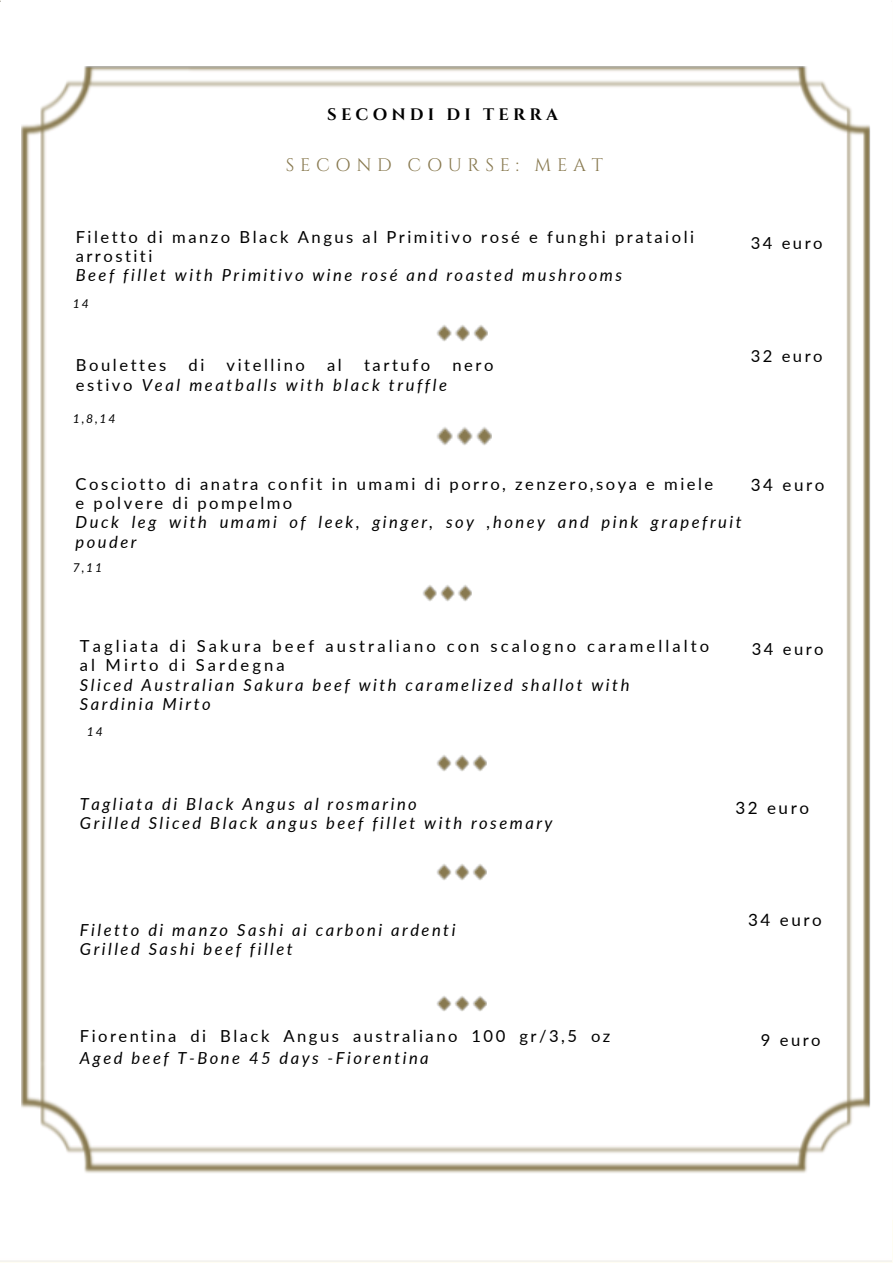
<style>
.page{position:relative;width:894px;height:1264px;background:#fff}
.page>*{position:absolute;margin:0;border:0;box-sizing:border-box;transform-origin:0 0}
.t1{font:18.15px "Cinzel";letter-spacing:.31em;color:#88794f}
.t2{font:16.95px "Lato";letter-spacing:.15em;color:#000}
.t3{font:16.65px/19.2px "Lato";letter-spacing:.15em;color:#000}
.t4{font:italic 16.65px/19.2px "Lato";letter-spacing:.15em;color:#000}
.t5{font:16.65px/19.2px "Lato";letter-spacing:.185em;color:#000}
.t6{font:700 16.65px "Cinzel";letter-spacing:.25em;color:#000}
.t7{font:italic 12.15px "Lato";letter-spacing:.15em;color:#000}
.s1{font-style:italic}
.s2{font-style:normal}
</style>
<div class="page">
<img style="left:22px;top:66px;width:848px;height:1107px">
<img style="left:437px;top:995px;width:49px;height:16px">
<img style="left:437px;top:863px;width:49px;height:17px">
<img style="left:437px;top:754px;width:49px;height:17px">
<img style="left:422px;top:585px;width:50px;height:16px">
<img style="left:436px;top:426px;width:55px;height:19px">
<img style="left:437px;top:325px;width:50px;height:17px">
<p class="t6" style="left:327px;top:104px;width:232px">SECONDI DI TERRA</p>
<p class="t1" style="left:286px;top:153px;width:318px">SECOND COURSE: MEAT</p>
<h3 class="t3" style="left:76px;top:227px;width:619px">Filetto di manzo Black Angus al Primitivo rosé e funghi prataioli arrostiti<br><span class="s1">Beef fillet with Primitivo wine rosé and roasted mushrooms</span></h3>
<p class="t7" style="left:73px;top:296px;width:17px">14</p>
<h1 class="t3" style="left:76px;top:355px;width:92px">Boulettes</h1>
<h1 class="t3" style="left:188px;top:355px;width:17px">di</h1>
<h1 class="t3" style="left:226px;top:355px;width:80px">vitellino</h1>
<h1 class="t3" style="left:327px;top:355px;width:16px">al</h1>
<h1 class="t3" style="left:364px;top:355px;width:68px">tartufo</h1>
<h1 class="t3" style="left:452px;top:355px;width:43px">nero</h1>
<h1 class="t4" style="left:76px;top:374px;width:373px"><span class="s2">estivo</span> Veal meatballs with black truffle</h1>
<p class="t7" style="left:73px;top:411px;width:44px">1,8,14</p>
<p class="t3" style="left:750px;top:233px;width:73px">34 euro</p>
<h3 class="t3" style="left:750px;top:346px;width:73px">32 euro</h3>
<h3 class="t3" style="left:76px;top:474px;width:667px">Cosciotto di anatra confit in umami di porro, zenzero,soya e miele<br>e polvere di pompelmo<br><span class="s1">Duck leg with umami of leek, ginger, soy ,honey and pink grapefruit pouder</span></h3>
<h3 class="t7" style="left:73px;top:560px;width:31px">7,11</h3>
<h3 class="t2" style="left:750px;top:474px;width:75px">34 euro</h3>
<p class="t5" style="left:80px;top:636px;width:630px">Tagliata di Sakura beef australiano con scalogno caramellalto al Mirto di Sardegna<br><span class="s1">Sliced Australian Sakura beef with caramelized shallot with<br>Sardinia Mirto</span></p>
<h3 class="t7" style="left:87px;top:724px;width:17px">14</h3>
<h3 class="t3" style="left:751px;top:639px;width:73px">34 euro</h3>
<p class="t4" style="left:80px;top:793px;width:474px">Tagliata di Black Angus al rosmarino<br>Grilled Sliced Black angus beef fillet with rosemary</p>
<h3 class="t4" style="left:80px;top:919px;width:377px">Filetto di manzo Sashi ai carboni ardenti<br>Grilled Sashi beef fillet</h3>
<h2 class="t3" style="left:80px;top:1023px;width:532px;line-height:22.5px">Fiorentina di Black Angus australiano 100 gr/3,5 oz<br><span class="s1">Aged beef T-Bone 45 days -Fiorentina</span></h2>
<p class="t2" style="left:735px;top:797px;width:75px">32 euro</p>
<p class="t2" style="left:748px;top:909px;width:75px">34 euro</p>
<p class="t3" style="left:760px;top:1029px;width:61px">9 euro</p>
</div>
